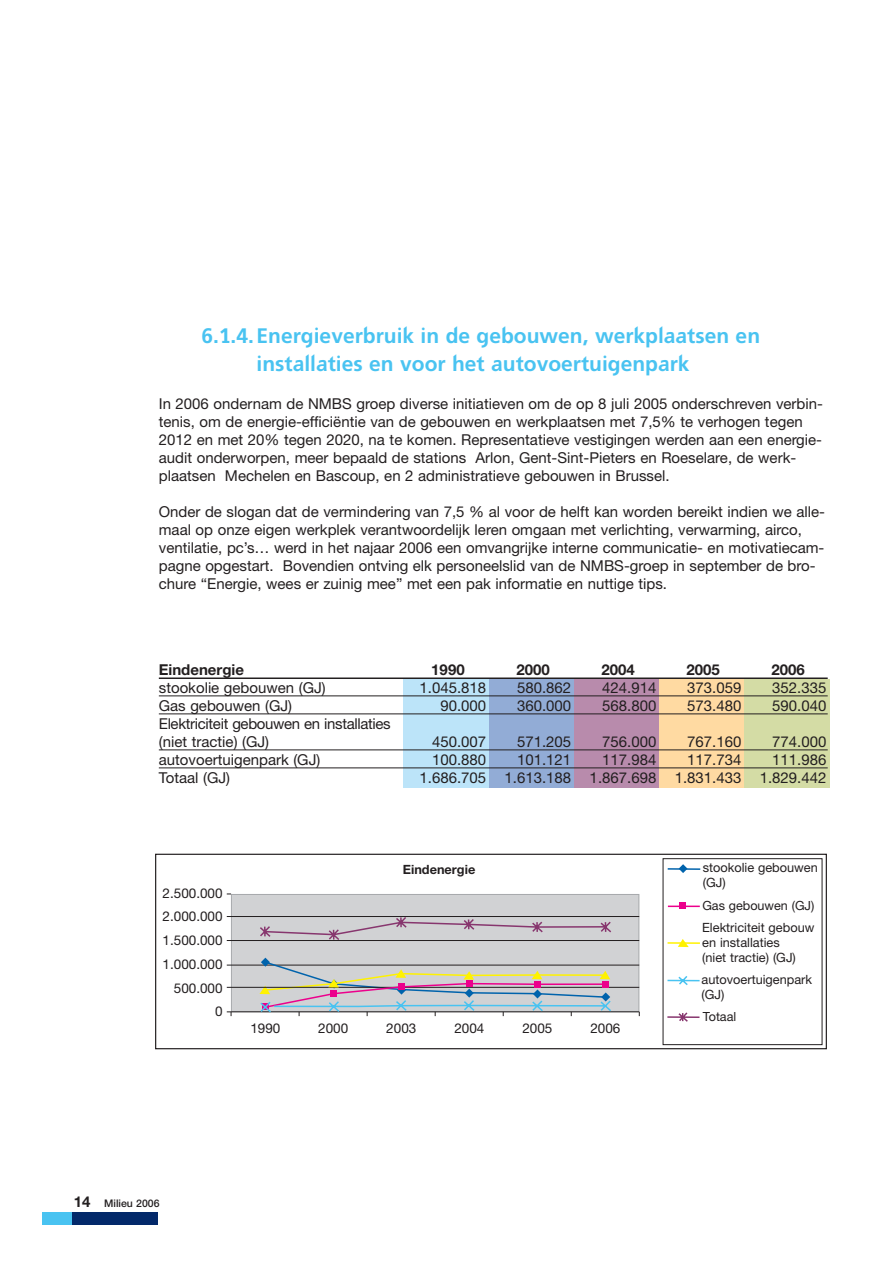
<style>
.page{position:relative;width:893px;height:1263px;background:#fff}
.page>*{position:absolute;margin:0;border:0;box-sizing:border-box;transform-origin:0 0}
.t1{font:21px/28.3px "NMBS Freeway Demi";color:#49c3f1}
.t2{font:15px/18px "Helvetica Neue";color:#231f20}
.t3{font:15px/18px "Helvetica Neue";letter-spacing:-.02em;color:#231f20}
.t4{font:700 15px "Helvetica Neue";color:#231f20}
.t5{font:13.5px/23.7px "Helvetica Neue";color:#231f20;text-align:right}
.t6{font:12.75px/15.3px "Helvetica Neue";color:#231f20}
.t7{font:700 12.75px "Helvetica Neue";color:#231f20}
.t8{font:12.6px "Helvetica Neue";color:#231f20}
.t9{font:500 10.5px "Helvetica Neue";color:#231f20}
.s1{font-weight:700;font-size:15px}
</style>
<div class="page">
<div style="left:155px;top:854px;width:672px;height:195px;border:1px solid #231f20"></div>
<div style="left:663px;top:858px;width:159px;height:187px;border:1px solid #231f20"></div>
<svg style="left:679px;top:864px;width:8px;height:9px"></svg>
<div style="left:679px;top:903px;width:7px;height:6px;background:#ec008c"></div>
<hr style="left:668px;top:868px;width:32px;height:2px;background:#0063ac">
<hr style="left:668px;top:905px;width:32px;height:2px;background:#ec008c">
<svg style="left:667px;top:976px;width:33px;height:10px"></svg>
<svg style="left:678px;top:939px;width:11px;height:8px"></svg>
<hr style="left:668px;top:942px;width:32px;height:2px;background:#fff200">
<svg style="left:667px;top:1012px;width:33px;height:10px"></svg>
<div style="left:232px;top:895px;width:406px;height:116px;background:#d1d2d4"></div>
<div style="left:231px;top:894px;width:408px;height:118px;border:1px solid #a7a9ac"></div>
<hr style="left:227px;top:940px;width:412px;height:1px;background:#231f20">
<hr style="left:227px;top:916px;width:412px;height:1px;background:#231f20">
<hr style="left:227px;top:965px;width:412px;height:1px;background:#231f20">
<hr style="left:227px;top:1011px;width:412px;height:1px;background:#231f20">
<svg style="left:260px;top:917px;width:351px;height:23px"></svg>
<hr style="left:227px;top:987px;width:412px;height:1px;background:#231f20">
<svg style="left:259px;top:958px;width:354px;height:58px"></svg>
<div style="left:404px;top:679px;width:85px;height:109px;background:#bce4f9"></div>
<div style="left:489px;top:679px;width:85px;height:109px;background:#92acd6"></div>
<div style="left:574px;top:679px;width:85px;height:109px;background:#b88bac"></div>
<div style="left:659px;top:679px;width:85px;height:109px;background:#ffdaa2"></div>
<div style="left:744px;top:679px;width:85px;height:109px;background:#d4dca5"></div>
<hr style="left:159px;top:677px;width:669px;height:2px;background:#231f20">
<hr style="left:159px;top:695px;width:669px;height:1px;background:#231f20">
<hr style="left:159px;top:713px;width:669px;height:1px;background:#231f20">
<hr style="left:159px;top:749px;width:669px;height:1px;background:#231f20">
<hr style="left:159px;top:767px;width:669px;height:1px;background:#231f20">
<div style="left:72px;top:1212px;width:85px;height:13px;background:#03296a"></div>
<div style="left:43px;top:1212px;width:29px;height:13px;background:#49c3f1"></div>
<h1 class="t1" style="left:257px;top:322px;width:505px;text-indent:-55px">6.1.4.Energieverbruik in de gebouwen, werkplaatsen en installaties en voor het autovoertuigenpark</h1>
<p class="t2" style="left:159px;top:396px;width:666px">In 2006 ondernam de NMBS groep diverse initiatieven om de op 8 juli 2005 onderschreven verbin&shy;tenis, om de energie-efficiëntie van de gebouwen en werkplaatsen met 7,5% te verhogen tegen 2012 en met 20% tegen 2020, na te komen. Representatieve vestigingen werden aan een energie&shy;audit onderworpen, meer bepaald de stations Arlon, Gent-Sint-Pieters en Roeselare, de werk&shy;plaatsen Mechelen en Bascoup, en 2 administratieve gebouwen in Brussel.</p>
<p class="t2" style="left:159px;top:504px;width:668px">Onder de slogan dat de vermindering van 7,5 % al voor de helft kan worden bereikt indien we alle&shy;maal op onze eigen werkplek verantwoordelijk leren omgaan met verlichting, verwarming, airco, ventilatie, pc’s… werd in het najaar 2006 een omvangrijke interne communicatie- en motivatiecam&shy;pagne opgestart. Bovendien ontving elk personeelslid van de NMBS-groep in september de bro&shy;chure “Energie, wees er zuinig mee” met een pak informatie en nuttige tips.</p>
<p class="t4" style="left:159px;top:664px;width:87px">Eindenergie</p>
<p class="t4" style="left:431px;top:664px;width:35px">1990</p>
<p class="t4" style="left:516px;top:664px;width:35px">2000</p>
<p class="t4" style="left:601px;top:664px;width:35px">2004</p>
<p class="t4" style="left:686px;top:664px;width:35px">2005</p>
<p class="t4" style="left:771px;top:664px;width:35px">2006</p>
<p class="t2" style="left:159px;top:680px;width:168px">stookolie gebouwen (GJ)</p>
<p class="t2" style="left:420px;top:680px;width:68px">1.045.818</p>
<p class="t2" style="left:517px;top:680px;width:56px">580.862</p>
<p class="t2" style="left:602px;top:680px;width:56px">424.914</p>
<p class="t2" style="left:687px;top:680px;width:56px">373.059</p>
<p class="t2" style="left:772px;top:680px;width:56px">352.335</p>
<p class="t2" style="left:159px;top:698px;width:135px">Gas gebouwen (GJ)</p>
<p class="t2" style="left:440px;top:698px;width:47px">90.000</p>
<p class="t2" style="left:517px;top:698px;width:56px">360.000</p>
<p class="t2" style="left:602px;top:698px;width:56px">568.800</p>
<p class="t2" style="left:687px;top:698px;width:56px">573.480</p>
<p class="t2" style="left:772px;top:698px;width:56px">590.040</p>
<p class="t3" style="left:159px;top:716px;width:233px">Elektriciteit gebouwen en installaties (niet tractie) (GJ)</p>
<p class="t2" style="left:432px;top:734px;width:56px">450.007</p>
<p class="t2" style="left:517px;top:734px;width:56px">571.205</p>
<p class="t2" style="left:602px;top:734px;width:56px">756.000</p>
<p class="t2" style="left:687px;top:734px;width:56px">767.160</p>
<p class="t2" style="left:772px;top:734px;width:56px">774.000</p>
<p class="t2" style="left:159px;top:752px;width:163px">autovoertuigenpark (GJ)</p>
<p class="t2" style="left:432px;top:752px;width:56px">100.880</p>
<p class="t2" style="left:517px;top:752px;width:56px">101.121</p>
<p class="t2" style="left:602px;top:752px;width:56px">117.984</p>
<p class="t2" style="left:687px;top:752px;width:56px">117.734</p>
<p class="t2" style="left:772px;top:752px;width:56px">111.986</p>
<p class="t2" style="left:159px;top:770px;width:73px">Totaal (GJ)</p>
<p class="t2" style="left:420px;top:770px;width:408px">1.686.705 1.613.188 1.867.698 1.831.433 1.829.442</p>
<p class="t5" style="left:163px;top:882px;width:62px">2.500.000<br>2.000.000<br>1.500.000<br>1.000.000<br>500.000<br>0</p>
<p class="t7" style="left:403px;top:865px;width:74px">Eindenergie</p>
<p class="t5" style="left:250px;top:1018px;width:32px">1990</p>
<p class="t5" style="left:318px;top:1018px;width:32px">2000</p>
<p class="t5" style="left:386px;top:1018px;width:32px">2003</p>
<p class="t5" style="left:454px;top:1018px;width:32px">2004</p>
<p class="t5" style="left:522px;top:1018px;width:32px">2005</p>
<p class="t5" style="left:590px;top:1018px;width:32px">2006</p>
<p class="t9" style="left:74px;top:1199px;width:87px"><span class="s1">14</span> Milieu 2006</p>
<p class="t6" style="left:703px;top:861px;width:117px">stookolie gebouwen (GJ)</p>
<p class="t6" style="left:702px;top:921px;width:114px">Elektriciteit gebouw en installaties<br>(niet tractie) (GJ)</p>
<p class="t8" style="left:702px;top:901px;width:113px">Gas gebouwen (GJ)</p>
<p class="t6" style="left:702px;top:973px;width:112px">autovoertuigenpark (GJ)</p>
<p class="t8" style="left:703px;top:1011px;width:35px">Totaal</p>
</div>
